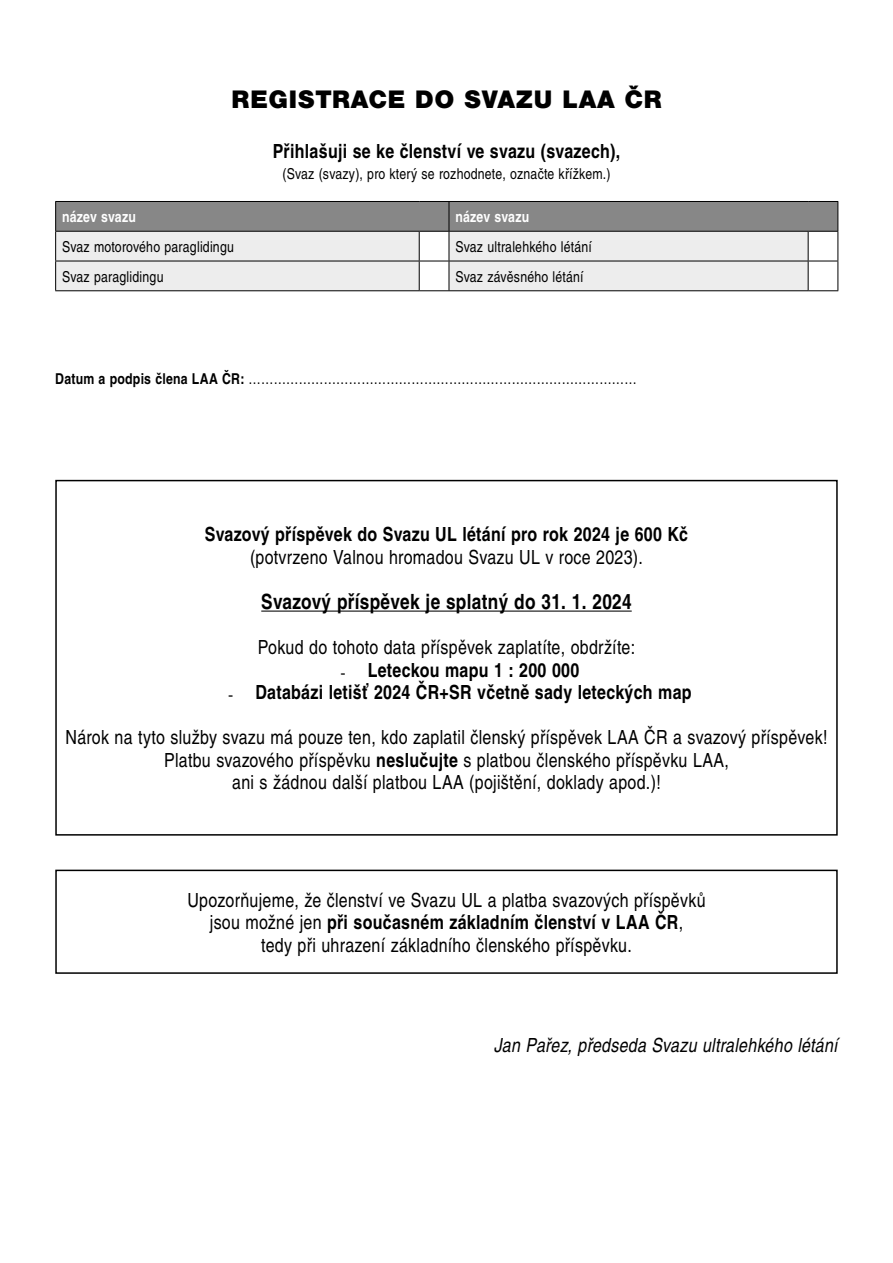
<style>
.page{position:relative;width:893px;height:1263px;background:#fff}
.page>*{position:absolute;margin:0;border:0;box-sizing:border-box;transform-origin:0 0}
.t1{font:900 24px "Nimbus San L";letter-spacing:.02em;color:#000}
.t2{font:700 21px "Nimbus San Con L";letter-spacing:.015em;color:#000}
.t3{font:19.5px/22.5px "Nimbus San Con L";letter-spacing:.015em;color:#000;text-align:center}
.t4{font:700 19.5px "Nimbus San Con L";letter-spacing:.015em;color:#000}
.t5{font:italic 19.5px "Nimbus San Con L";letter-spacing:.015em;color:#000}
.t6{font:15px "Nimbus San Con L";letter-spacing:.015em;color:#000}
.t7{font:700 15px "Nimbus San Con L";letter-spacing:.015em;color:#fff}
.s1{font-weight:700}
.s2{font-family:"Times New Roman";font-size:13.5px}
</style>
<div class="page">
<hr style="left:892px;top:0;width:1px;height:1263px;background:#e3e3e3">
<svg style="left:55px;top:201px;width:783px;height:89px;background:#c3c3c3"></svg>
<hr style="left:55px;top:290px;width:364px;height:1px;background:#000">
<hr style="left:419px;top:290px;width:30px;height:1px;background:#000">
<hr style="left:449px;top:290px;width:359px;height:1px;background:#000">
<hr style="left:808px;top:290px;width:30px;height:1px;background:#000">
<hr style="left:261px;top:610px;width:371px;height:2px;background:#000">
<div style="left:55px;top:480px;width:783px;height:356px;border:2px solid #000"></div>
<div style="left:55px;top:870px;width:783px;height:104px;border:2px solid #000"></div>
<p class="t1" style="left:231px;top:84px;width:432px">REGISTRACE DO SVAZU LAA ČR</p>
<p class="t4" style="left:273px;top:139px;width:349px">Přihlašuji se ke členství ve svazu (svazech),</p>
<p class="t6" style="left:282px;top:164px;width:330px">(Svaz (svazy), pro který se rozhodnete, označte křížkem.)</p>
<p class="t7" style="left:62px;top:207px;width:75px">název svazu</p>
<p class="t7" style="left:455px;top:207px;width:75px">název svazu</p>
<p class="t6" style="left:62px;top:238px;width:173px">Svaz motorového paraglidingu</p>
<p class="t6" style="left:455px;top:238px;width:138px">Svaz ultralehkého létání</p>
<p class="t6" style="left:62px;top:267px;width:103px">Svaz paraglidingu</p>
<p class="t6" style="left:455px;top:267px;width:130px">Svaz závěsného létání</p>
<p class="t6" style="left:55px;top:370px;width:583px"><span class="s1">Datum a podpis člena LAA ČR:</span> …………………………………………………………………………………</p>
<p class="t4" style="left:205px;top:522px;width:485px">Svazový příspěvek do Svazu UL létání pro rok 2024 je 600 Kč</p>
<p class="t3" style="left:250px;top:546px;width:394px">(potvrzeno Valnou hromadou Svazu UL v roce 2023).</p>
<p class="t2" style="left:261px;top:588px;width:372px">Svazový příspěvek je splatný do 31. 1. 2024</p>
<p class="t3" style="left:258px;top:636px;width:379px">Pokud do tohoto data příspěvek zaplatíte, obdržíte:</p>
<p class="t4" style="left:341px;top:657px;width:240px"><span class="s2">-</span> Leteckou mapu 1 : 200 000</p>
<p class="t4" style="left:228px;top:680px;width:465px"><span class="s2">-</span> Databázi letišť 2024 ČR+SR včetně sady leteckých map</p>
<p class="t3" style="left:66px;top:726px;width:763px">Nárok na tyto služby svazu má pouze ten, kdo zaplatil členský příspěvek LAA ČR a svazový příspěvek!<br>Platbu svazového příspěvku <span class="s1">neslučujte</span> s platbou členského příspěvku LAA,<br>ani s žádnou další platbou LAA (pojištění, doklady apod.)!</p>
<p class="t3" style="left:187px;top:889px;width:520px">Upozorňujeme, že členství ve Svazu UL a platba svazových příspěvků jsou možné jen <span class="s1">při současném základním členství v LAA ČR</span>,<br>tedy při uhrazení základního členského příspěvku.</p>
<p class="t5" style="left:494px;top:1034px;width:346px">Jan Pařez, předseda Svazu ultralehkého létání</p>
</div>
